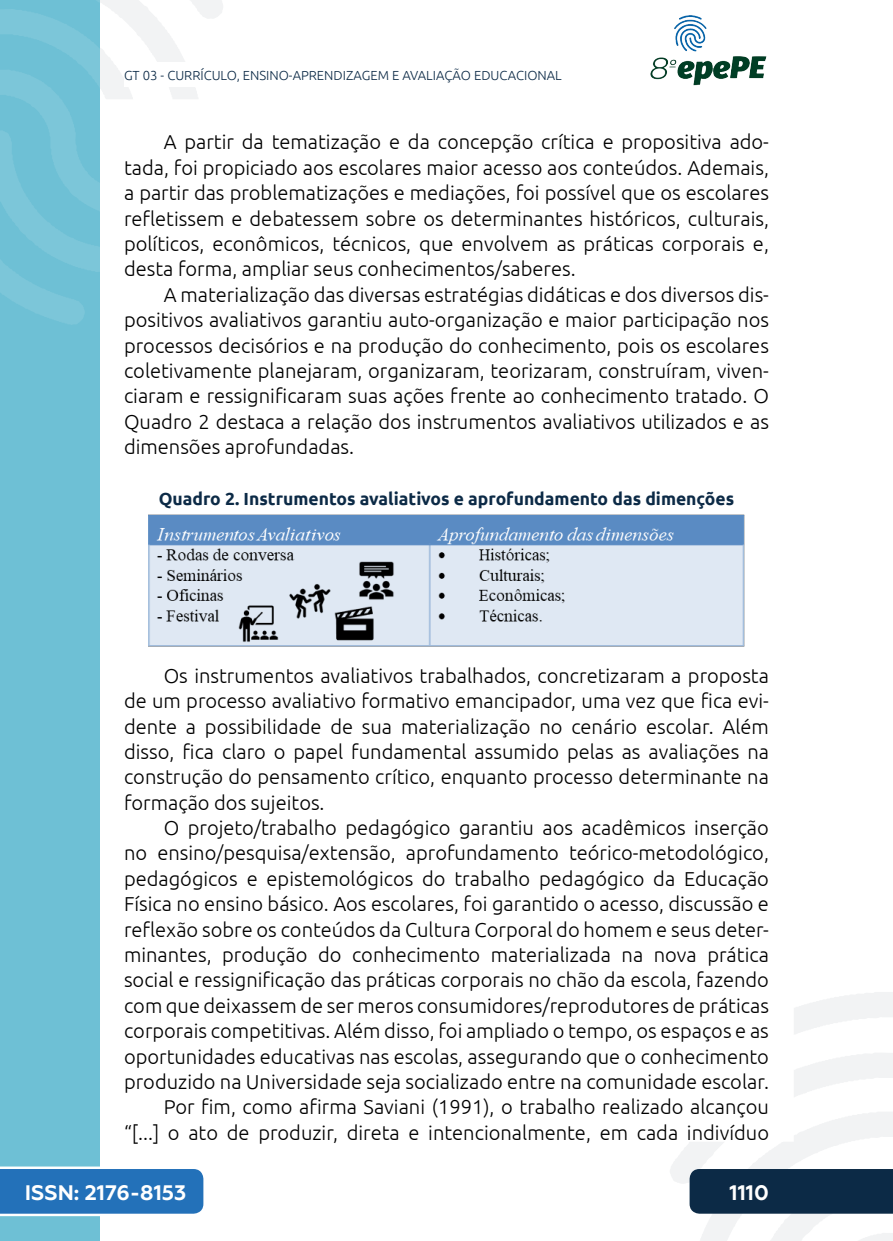
<style>
.page{position:relative;width:893px;height:1241px;background:#fff}
.page>*{position:absolute;margin:0;border:0;box-sizing:border-box;transform-origin:0 0}
.t1{font:700 21px "Geometria";color:#fff}
._5_CORPO{font:300 20.12px/25.4px "Ubuntu";color:#000;text-align:justify}
._10_LEGENDAS{font:700 17.5px "Ubuntu";color:#0c2a46}
.t2{font:300 13.12px "Ubuntu";color:#0c2a46}
</style>
<div class="page">
<svg style="left:670px;top:992px;width:223px;height:248px"></svg>
<svg style="left:99px;top:0;width:124px;height:324px"></svg>
<img style="left:650px;top:15px;width:117px;height:71px">
<div style="left:0;top:0;width:99px;height:1240px;background:#6ec0d5"></div>
<svg style="left:0;top:0;width:99px;height:325px"></svg>
<svg style="left:0;top:1166px;width:203px;height:49px;background:#367dbf"></svg>
<div style="left:690px;top:1168px;width:203px;height:45px;background:#0c2a46"></div>
<div style="left:124px;top:62px;width:516px;height:25px;background:#fff"></div>
<img style="left:149px;top:514px;width:595px;height:133px">
<p class="t2" style="left:124px;top:67px;width:439px">GT 03 - CURRÍCULO, ENSINO-APRENDIZAGEM E AVALIAÇÃO EDUCACIONAL</p>
<p class="_5_CORPO" style="left:124px;top:129px;width:646px;text-indent:40px">A partir da tematização e da concepção crítica e propositiva ado&shy;tada, foi propiciado aos escolares maior acesso aos conteúdos. Ademais, a partir das problematizações e mediações, foi possível que os escolares refletissem e debatessem sobre os determinantes históricos, culturais, políticos, econômicos, técnicos, que envolvem as práticas corporais e, desta forma, ampliar seus conhecimentos/saberes.</p>
<p class="_5_CORPO" style="left:124px;top:281px;width:646px;text-indent:40px">A materialização das diversas estratégias didáticas e dos diversos dis&shy;positivos avaliativos garantiu auto-organização e maior participação nos processos decisórios e na produção do conhecimento, pois os escolares coletivamente planejaram, organizaram, teorizaram, construíram, viven&shy;ciaram e ressignificaram suas ações frente ao conhecimento tratado. O Quadro 2 destaca a relação dos instrumentos avaliativos utilizados e as dimensões aprofundadas.</p>
<p class="_10_LEGENDAS" style="left:159px;top:488px;width:577px">Quadro 2. Instrumentos avaliativos e aprofundamento das dimenções</p>
<p class="_5_CORPO" style="left:124px;top:662px;width:646px;text-indent:40px">Os instrumentos avaliativos trabalhados, concretizaram a proposta de um processo avaliativo formativo emancipador, uma vez que fica evi&shy;dente a possibilidade de sua materialização no cenário escolar. Além disso, fica claro o papel fundamental assumido pelas as avaliações na construção do pensamento crítico, enquanto processo determinante na formação dos sujeitos.</p>
<p class="_5_CORPO" style="left:124px;top:814px;width:646px;text-indent:40px">O projeto/trabalho pedagógico garantiu aos acadêmicos inserção no ensino/pesquisa/extensão, aprofundamento teórico-metodológico, pedagógicos e epistemológicos do trabalho pedagógico da Educação Física no ensino básico. Aos escolares, foi garantido o acesso, discussão e reflexão sobre os conteúdos da Cultura Corporal do homem e seus deter&shy;minantes, produção do conhecimento materializada na nova prática social e ressignificação das práticas corporais no chão da escola, fazendo com que deixassem de ser meros consumidores/reprodutores de práticas corporais competitivas. Além disso, foi ampliado o tempo, os espaços e as oportunidades educativas nas escolas, assegurando que o conhecimento produzido na Universidade seja socializado entre na comunidade escolar.</p>
<p class="_5_CORPO" style="left:124px;top:1093px;width:646px;text-align:right">Por fim, como afirma Saviani (1991), o trabalho realizado alcançou “[...] o ato de produzir, direta e intencionalmente, em cada indivíduo</p>
<p class="t1" style="left:25px;top:1179px;width:163px">ISSN: 2176-8153</p>
<p class="t1" style="left:730px;top:1179px;width:41px">1110</p>
</div>
